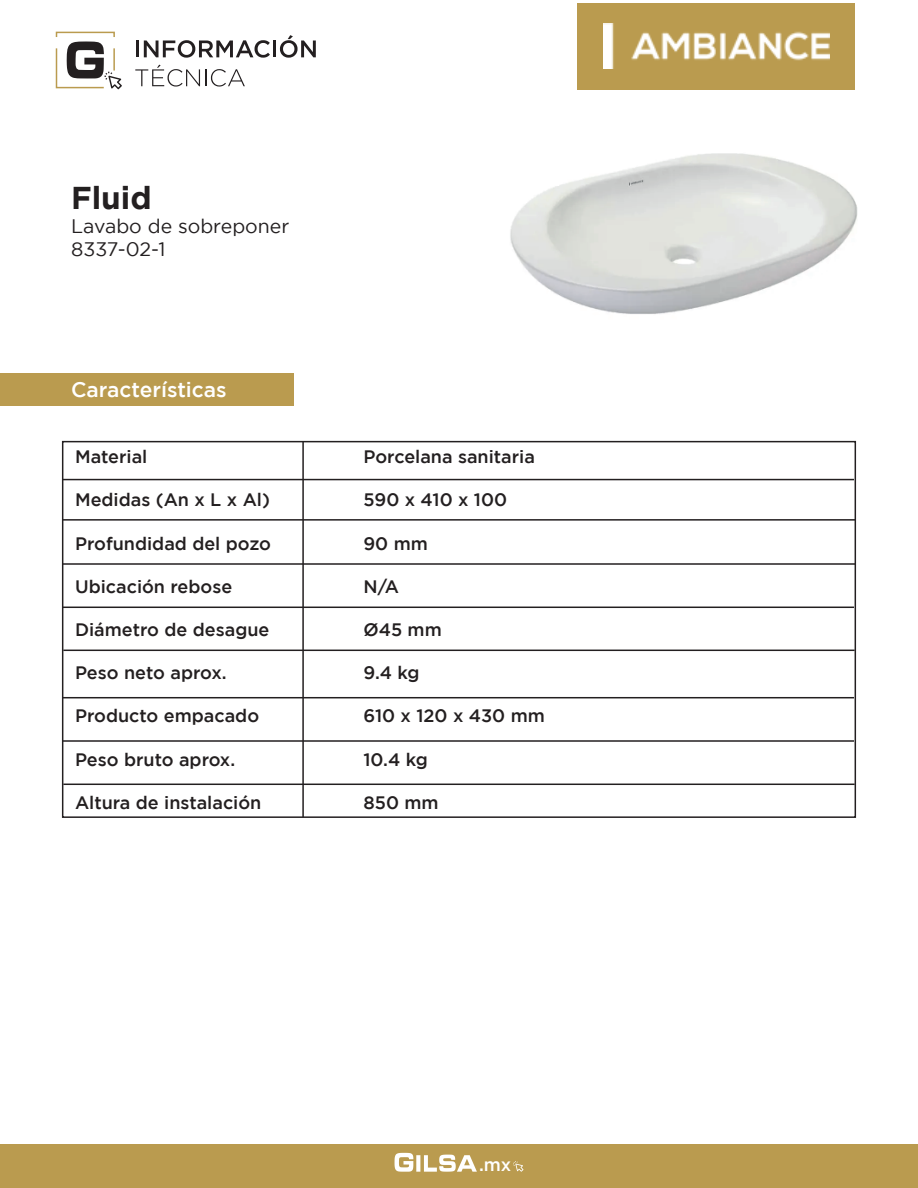
<style>
.page{position:relative;width:918px;height:1188px;background:#fff}
.page>*{position:absolute;margin:0;border:0;box-sizing:border-box;transform-origin:0 0}
.t1{font:700 31.5px "Gotham";color:#231f20}
.t2{font:500 21px "Gotham";color:#fff}
.t3{font:19.5px/23.4px "Gotham";color:#231f20}
.t4{font:500 18px "Gotham";color:#231f20}
.t5{font:500 18px "Gotham";color:#fff}
</style>
<div class="page">
<div style="left:56px;top:32px;width:59px;height:6px;border:2px solid #ba9b4f"></div>
<svg style="left:55px;top:41px;width:67px;height:48px"></svg>
<hr style="left:136px;top:41px;width:3px;height:16px;background:#231f20">
<svg style="left:144px;top:40px;width:126px;height:18px"></svg>
<hr style="left:273px;top:41px;width:3px;height:16px;background:#231f20">
<svg style="left:280px;top:35px;width:36px;height:23px"></svg>
<svg style="left:135px;top:65px;width:110px;height:22px"></svg>
<div style="left:578px;top:3px;width:277px;height:86px;background:#ba9b4f"></div>
<div style="left:0;top:373px;width:293px;height:33px;background:#ba9b4f"></div>
<div style="left:0;top:1144px;width:918px;height:44px;background:#ba9b4f"></div>
<svg style="left:394px;top:1152px;width:83px;height:20px"></svg>
<svg style="left:513px;top:1161px;width:11px;height:11px"></svg>
<div style="left:62px;top:441px;width:794px;height:377px;border:2px solid #231f20"></div>
<hr style="left:63px;top:479px;width:791px;height:1px;background:#231f20">
<hr style="left:63px;top:519px;width:792px;height:2px;background:#231f20">
<hr style="left:63px;top:563px;width:792px;height:2px;background:#231f20">
<hr style="left:63px;top:607px;width:791px;height:1px;background:#231f20">
<hr style="left:63px;top:650px;width:792px;height:1px;background:#231f20">
<hr style="left:63px;top:697px;width:791px;height:1px;background:#231f20">
<hr style="left:63px;top:740px;width:791px;height:2px;background:#231f20">
<hr style="left:63px;top:784px;width:792px;height:1px;background:#231f20">
<hr style="left:302px;top:442px;width:2px;height:375px;background:#231f20">
<img style="left:603px;top:24px;width:226px;height:44px">
<img style="left:510px;top:153px;width:348px;height:161px">
<h1 class="t1" style="left:71px;top:180px;width:82px">Fluid</h1>
<p class="t3" style="left:71px;top:214px;width:220px">Lavabo de sobreponer<br>8337-02-1</p>
<p class="t2" style="left:71px;top:377px;width:157px">Características</p>
<p class="t4" style="left:75px;top:447px;width:74px">Material</p>
<p class="t4" style="left:75px;top:490px;width:196px">Medidas (An x L x Al)</p>
<p class="t4" style="left:75px;top:533px;width:197px">Profundidad del pozo</p>
<p class="t4" style="left:75px;top:576px;width:159px">Ubicación rebose</p>
<p class="t4" style="left:75px;top:619px;width:196px">Diámetro de desague</p>
<p class="t4" style="left:75px;top:663px;width:153px">Peso neto aprox.</p>
<p class="t4" style="left:75px;top:706px;width:186px">Producto empacado</p>
<p class="t4" style="left:75px;top:749px;width:162px">Peso bruto aprox.</p>
<p class="t4" style="left:75px;top:792px;width:188px">Altura de instalación</p>
<p class="t4" style="left:363px;top:447px;width:173px">Porcelana sanitaria</p>
<p class="t4" style="left:363px;top:490px;width:145px">590 x 410 x 100</p>
<p class="t4" style="left:363px;top:533px;width:66px">90 mm</p>
<p class="t4" style="left:363px;top:576px;width:37px">N/A</p>
<p class="t4" style="left:363px;top:619px;width:80px">Ø45 mm</p>
<p class="t4" style="left:363px;top:663px;width:58px">9.4 kg</p>
<p class="t4" style="left:363px;top:706px;width:183px">610 x 120 x 430 mm</p>
<p class="t4" style="left:363px;top:749px;width:66px">10.4 kg</p>
<p class="t4" style="left:363px;top:792px;width:77px">850 mm</p>
<p class="t5" style="left:479px;top:1155px;width:34px">.mx</p>
</div>
